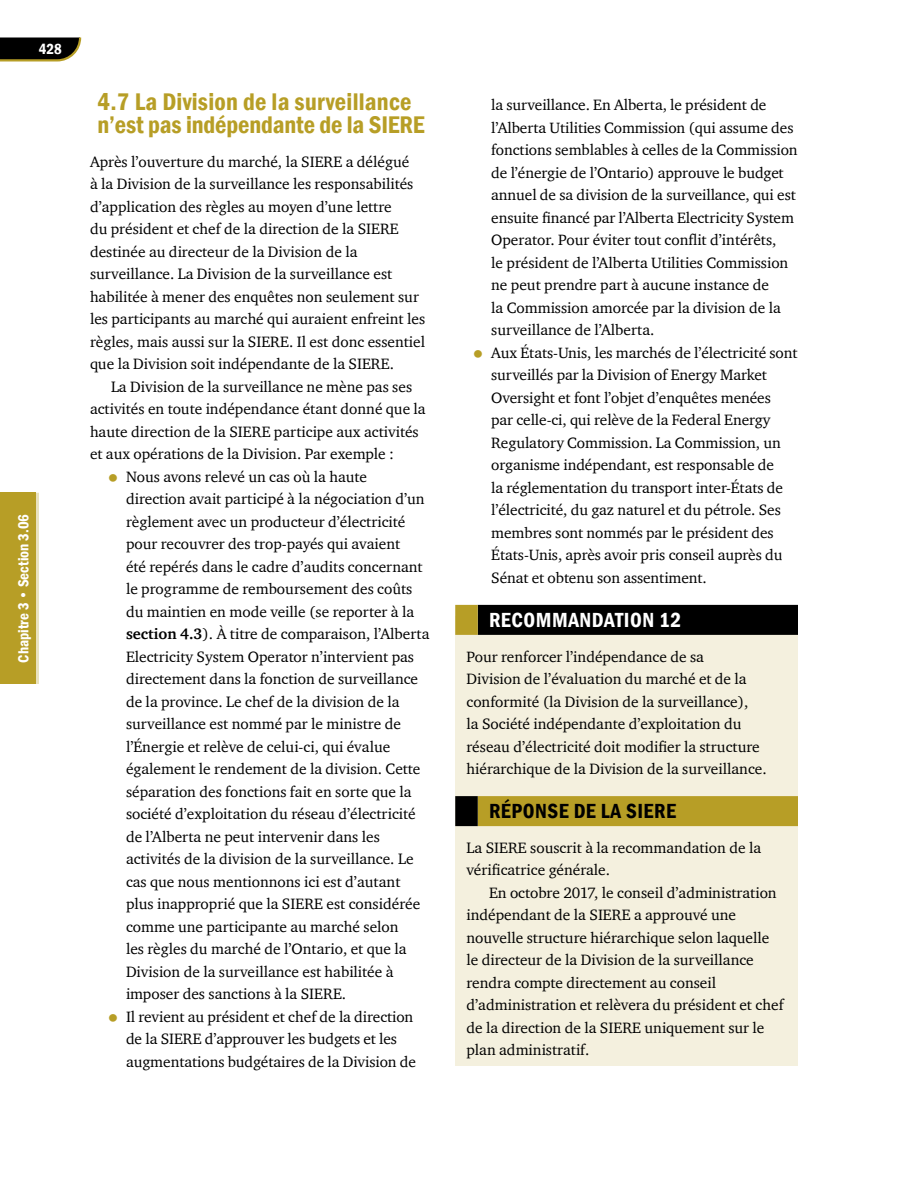
<style>
.page{position:relative;width:918px;height:1188px;background:#fff}
.page>*{position:absolute;margin:0;border:0;box-sizing:border-box;transform-origin:0 0}
.t1{font:600 condensed 24.75px/22.5px "Franklin Gothic";letter-spacing:.005em;color:#b79e26}
.t2{font:600 condensed 21px "Franklin Gothic";letter-spacing:.025em;color:#fff}
.t3{font:600 condensed 21px "Franklin Gothic";letter-spacing:.025em;color:#000}
.t4{font:15.3px/22.5px "Charter ITC";color:#000}
.t5{font:600 condensed 15px "Franklin Gothic";color:#fff}
.s1{font-size:27px;color:#b79e26}
.s2{font-weight:700}
</style>
<div class="page">
<svg style="left:0;top:38px;width:82px;height:24px;background:#2b281b"></svg>
<div style="left:0;top:493px;width:36px;height:191px;background:#b79e26"></div>
<hr style="left:36px;top:493px;width:3px;height:191px;background:#e9e2be">
<div style="left:455px;top:616px;width:343px;height:450px;background:#f4f0de"></div>
<div style="left:478px;top:605px;width:320px;height:30px;background:#000"></div>
<div style="left:455px;top:605px;width:23px;height:30px;background:#b79e26"></div>
<div style="left:478px;top:796px;width:320px;height:30px;background:#b79e26"></div>
<div style="left:455px;top:796px;width:23px;height:30px;background:#000"></div>
<p class="t5" style="left:39px;top:39px;width:24px">428</p>
<p class="t5" style="left:13px;top:663px;width:150px;rotate:-90deg">Chapitre 3 • Section 3.06</p>
<h1 class="t1" style="left:98px;top:90px;width:329px">4.7 La Division de la surveillance n’est pas indépendante de la SIERE</h1>
<p class="t4" style="left:90px;top:150px;width:337px">Après l’ouverture du marché, la SIERE a délégué<br>à la Division de la surveillance les responsabilités d’application des règles au moyen d’une lettre<br>du président et chef de la direction de la SIERE destinée au directeur de la Division de la surveillance. La Division de la surveillance est habilitée à mener des enquêtes non seulement sur les participants au marché qui auraient enfreint les règles, mais aussi sur la SIERE. Il est donc essentiel que la Division soit indépendante de la SIERE.</p>
<p class="t4" style="left:90px;top:375px;width:337px;text-indent:21px">La Division de la surveillance ne mène pas ses activités en toute indépendance étant donné que la haute direction de la SIERE participe aux activités et aux opérations de la Division. Par exemple :</p>
<p class="t4" style="left:126px;top:465px;width:305px;text-indent:-21px"><span class="s1">•</span> Nous avons relevé un cas où la haute direction avait participé à la négociation d’un règlement avec un producteur d’électricité pour recouvrer des trop-payés qui avaient<br>été repérés dans le cadre d’audits concernant le programme de remboursement des coûts du maintien en mode veille (se reporter à la <span class="s2">section 4.3</span>). À titre de comparaison, l’Alberta Electricity System Operator n’intervient pas directement dans la fonction de surveillance de la province. Le chef de la division de la surveillance est nommé par le ministre de l’Énergie et relève de celui-ci, qui évalue également le rendement de la division. Cette séparation des fonctions fait en sorte que la société d’exploitation du réseau d’électricité de l’Alberta ne peut intervenir dans les activités de la division de la surveillance. Le cas que nous mentionnons ici est d’autant plus inapproprié que la SIERE est considérée comme une participante au marché selon<br>les règles du marché de l’Ontario, et que la Division de la surveillance est habilitée à imposer des sanctions à la SIERE.</p>
<p class="t4" style="left:126px;top:1005px;width:292px;text-indent:-21px"><span class="s1">•</span> Il revient au président et chef de la direction de la SIERE d’approuver les budgets et les augmentations budgétaires de la Division de</p>
<p class="t4" style="left:491px;top:93px;width:308px">la surveillance. En Alberta, le président de l’Alberta Utilities Commission (qui assume des fonctions semblables à celles de la Commission de l’énergie de l’Ontario) approuve le budget annuel de sa division de la surveillance, qui est ensuite financé par l’Alberta Electricity System Operator. Pour éviter tout conflit d’intérêts,<br>le président de l’Alberta Utilities Commission ne peut prendre part à aucune instance de<br>la Commission amorcée par la division de la surveillance de l’Alberta.</p>
<p class="t4" style="left:491px;top:341px;width:308px;text-indent:-21px"><span class="s1">•</span> Aux États-Unis, les marchés de l’électricité sont surveillés par la Division of Energy Market Oversight et font l’objet d’enquêtes menées<br>par celle-ci, qui relève de la Federal Energy Regulatory Commission. La Commission, un organisme indépendant, est responsable de<br>la réglementation du transport inter-États de l’électricité, du gaz naturel et du pétrole. Ses membres sont nommés par le président des États-Unis, après avoir pris conseil auprès du Sénat et obtenu son assentiment.</p>
<h2 class="t2" style="left:489px;top:606px;width:194px">RECOMMANDATION 12</h2>
<p class="t4" style="left:466px;top:645px;width:302px">Pour renforcer l’indépendance de sa<br>Division de l’évaluation du marché et de la conformité (la Division de la surveillance),<br>la Société indépendante d’exploitation du réseau d’électricité doit modifier la structure hiérarchique de la Division de la surveillance.</p>
<h2 class="t3" style="left:489px;top:797px;width:189px">RÉPONSE DE LA SIERE</h2>
<p class="t4" style="left:466px;top:836px;width:296px">La SIERE souscrit à la recommandation de la vérificatrice générale.</p>
<p class="t4" style="left:466px;top:881px;width:319px;text-indent:22px">En octobre 2017, le conseil d’administration indépendant de la SIERE a approuvé une nouvelle structure hiérarchique selon laquelle le directeur de la Division de la surveillance rendra compte directement au conseil d’administration et relèvera du président et chef de la direction de la SIERE uniquement sur le plan administratif.</p>
</div>
